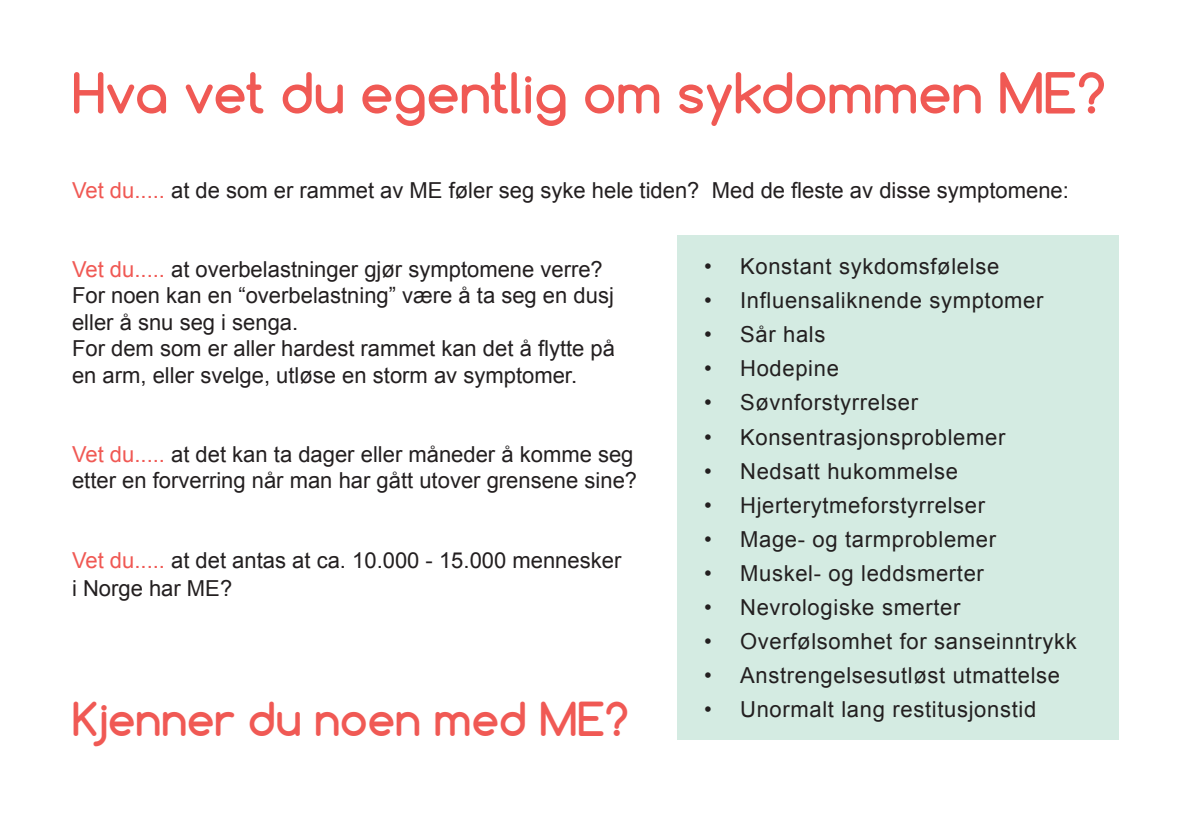
<style>
.page{position:relative;width:1191px;height:840px;background:#fff}
.page>*{position:absolute;margin:0;border:0;box-sizing:border-box;transform-origin:0 0}
.t1{font:700 53px "Comfortaa";color:#f05954}
.t2{font:700 44px "Comfortaa";color:#f05954}
.t3{font:22px "Arial";color:#231f20}
.t4{font:22px "Arial";letter-spacing:.03em;color:#231f20}
.s1{color:#f05954}
</style>
<div class="page">
<div style="left:677px;top:235px;width:442px;height:504px;background:#d4ebe2"></div>
<p class="t1" style="left:72px;top:60px;width:1035px">Hva vet du egentlig om sykdommen ME?</p>
<p class="t3" style="left:72px;top:175px;width:998px"><span class="s1">Vet du.....</span> at de som er rammet av ME føler seg syke hele tiden? Med de fleste av disse symptomene:</p>
<p class="t3" style="left:72px;top:254px;width:532px"><span class="s1">Vet du.....</span> at overbelastninger gjør symptomene verre?</p>
<p class="t3" style="left:72px;top:281px;width:543px">For noen kan en “overbelastning” være å ta seg en dusj</p>
<p class="t3" style="left:72px;top:307px;width:228px">eller å snu seg i senga.</p>
<p class="t3" style="left:72px;top:334px;width:544px">For dem som er aller hardest rammet kan det å flytte på</p>
<p class="t3" style="left:72px;top:360px;width:506px">en arm, eller svelge, utløse en storm av symptomer.</p>
<p class="t3" style="left:72px;top:439px;width:563px"><span class="s1">Vet du.....</span> at det kan ta dager eller måneder å komme seg</p>
<p class="t3" style="left:72px;top:466px;width:566px">etter en forverring når man har gått utover grensene sine?</p>
<p class="t3" style="left:72px;top:545px;width:551px"><span class="s1">Vet du.....</span> at det antas at ca. 10.000 - 15.000 mennesker</p>
<p class="t3" style="left:72px;top:574px;width:162px">i Norge har ME?</p>
<p class="t2" style="left:72px;top:690px;width:558px">Kjenner du noen med ME?</p>
<p class="t4" style="left:704px;top:252px;width:297px">• Konstant sykdomsfølelse</p>
<p class="t4" style="left:704px;top:286px;width:341px">• Influensaliknende symptomer</p>
<p class="t3" style="left:704px;top:320px;width:123px">• Sår hals</p>
<p class="t4" style="left:704px;top:354px;width:136px">• Hodepine</p>
<p class="t4" style="left:704px;top:388px;width:216px">• Søvnforstyrrelser</p>
<p class="t4" style="left:704px;top:422px;width:303px">• Konsentrasjonsproblemer</p>
<p class="t4" style="left:704px;top:456px;width:255px">• Nedsatt hukommelse</p>
<p class="t4" style="left:704px;top:490px;width:282px">• Hjerterytmeforstyrrelser</p>
<p class="t4" style="left:704px;top:524px;width:293px">• Mage- og tarmproblemer</p>
<p class="t4" style="left:704px;top:558px;width:281px">• Muskel- og leddsmerter</p>
<p class="t4" style="left:704px;top:592px;width:258px">• Nevrologiske smerter</p>
<p class="t4" style="left:704px;top:626px;width:374px">• Overfølsomhet for sanseinntrykk</p>
<p class="t4" style="left:704px;top:660px;width:357px">• Anstrengelsesutløst utmattelse</p>
<p class="t4" style="left:704px;top:694px;width:334px">• Unormalt lang restitusjonstid</p>
</div>
